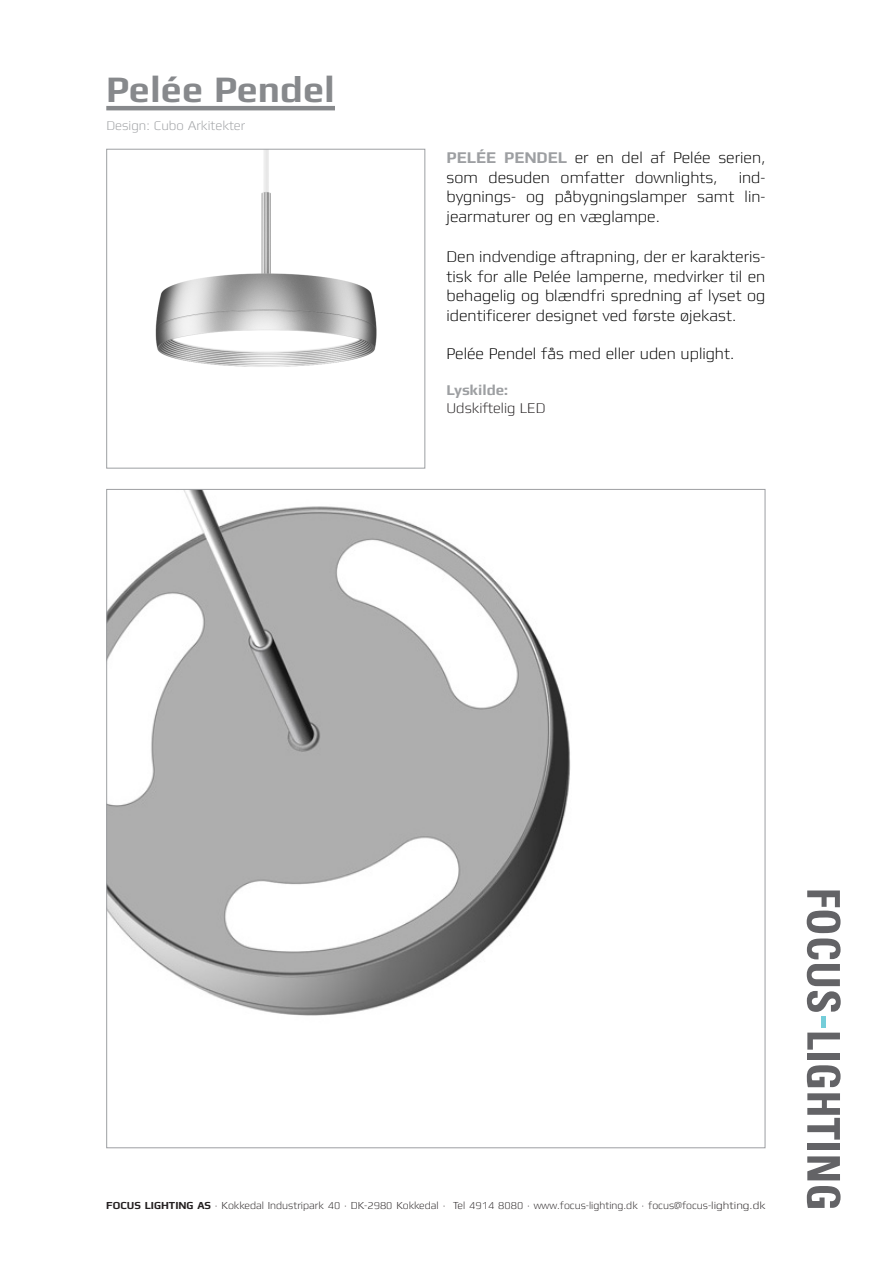
<style>
.page{position:relative;width:893px;height:1263px;background:#fff}
.page>*{position:absolute;margin:0;border:0;box-sizing:border-box;transform-origin:0 0}
.Overskrift{font:700 37.5px "Mdd";color:#87898c}
.t1{font:300 16.5px/19.8px "Mdd";color:#000;text-align:justify}
.t2{font:300 15px "Mdd";color:#231f20}
.t3{font:700 15px "Mdd";color:#9d9fa2}
.t4{font:300 13.5px "Mdd";color:#9d9fa2}
.t5{font:300 10.8px "Mdd";color:#231f20}
.s1{font-weight:700;color:#9d9fa2}
.s2{font-weight:700}
</style>
<div class="page">
<img style="left:155px;top:151px;width:222px;height:216px">
<div style="left:106px;top:149px;width:319px;height:319px;border:1px solid #9d9fa2"></div>
<img style="left:108px;top:491px;width:463px;height:525px">
<svg style="left:807px;top:890px;width:34px;height:122px"></svg>
<svg style="left:807px;top:1032px;width:33px;height:18px"></svg>
<div style="left:807px;top:1053px;width:33px;height:7px;background:#636366"></div>
<svg style="left:807px;top:1065px;width:33px;height:22px"></svg>
<svg style="left:807px;top:1093px;width:33px;height:46px"></svg>
<div style="left:807px;top:1143px;width:33px;height:7px;background:#636366"></div>
<svg style="left:807px;top:1156px;width:33px;height:24px"></svg>
<svg style="left:807px;top:1186px;width:33px;height:22px"></svg>
<div style="left:821px;top:1016px;width:5px;height:11px;background:#74cdd9"></div>
<hr style="left:106px;top:106px;width:229px;height:4px;background:#87898c">
<p class="Overskrift" style="left:106px;top:69px;width:230px">Pelée Pendel</p>
<p class="t4" style="left:106px;top:119px;width:140px">Design: Cubo Arkitekter</p>
<p class="t1" style="left:446px;top:147px;width:320px"><span class="s1">PELÉE PENDEL</span> er en del af Pelée serien, som desuden omfatter downlights,</p>
<p class="t1" style="left:446px;top:167px;width:320px;text-indent:292px">ind&shy;bygnings- og påbygningslamper samt lin&shy;jearmaturer og en væglampe.</p>
<p class="t1" style="left:446px;top:246px;width:320px">Den indvendige aftrapning, der er karakteris&shy;tisk for alle Pelée lamperne, medvirker til en behagelig og blændfri spredning af lyset og identificerer designet ved første øjekast.</p>
<p class="t1" style="left:446px;top:344px;width:289px">Pelée Pendel fås med eller uden uplight.</p>
<p class="t3" style="left:446px;top:382px;width:63px">Lyskilde:</p>
<p class="t2" style="left:446px;top:400px;width:100px">Udskiftelig LED</p>
<p class="t5" style="left:106px;top:1200px;width:661px"><span class="s2">FOCUS LIGHTING AS</span> · Kokkedal Industripark 40 · DK-2980 Kokkedal · Tel 4914 8080 · www.focus-lighting.dk · focus@focus-lighting.dk</p>
</div>
